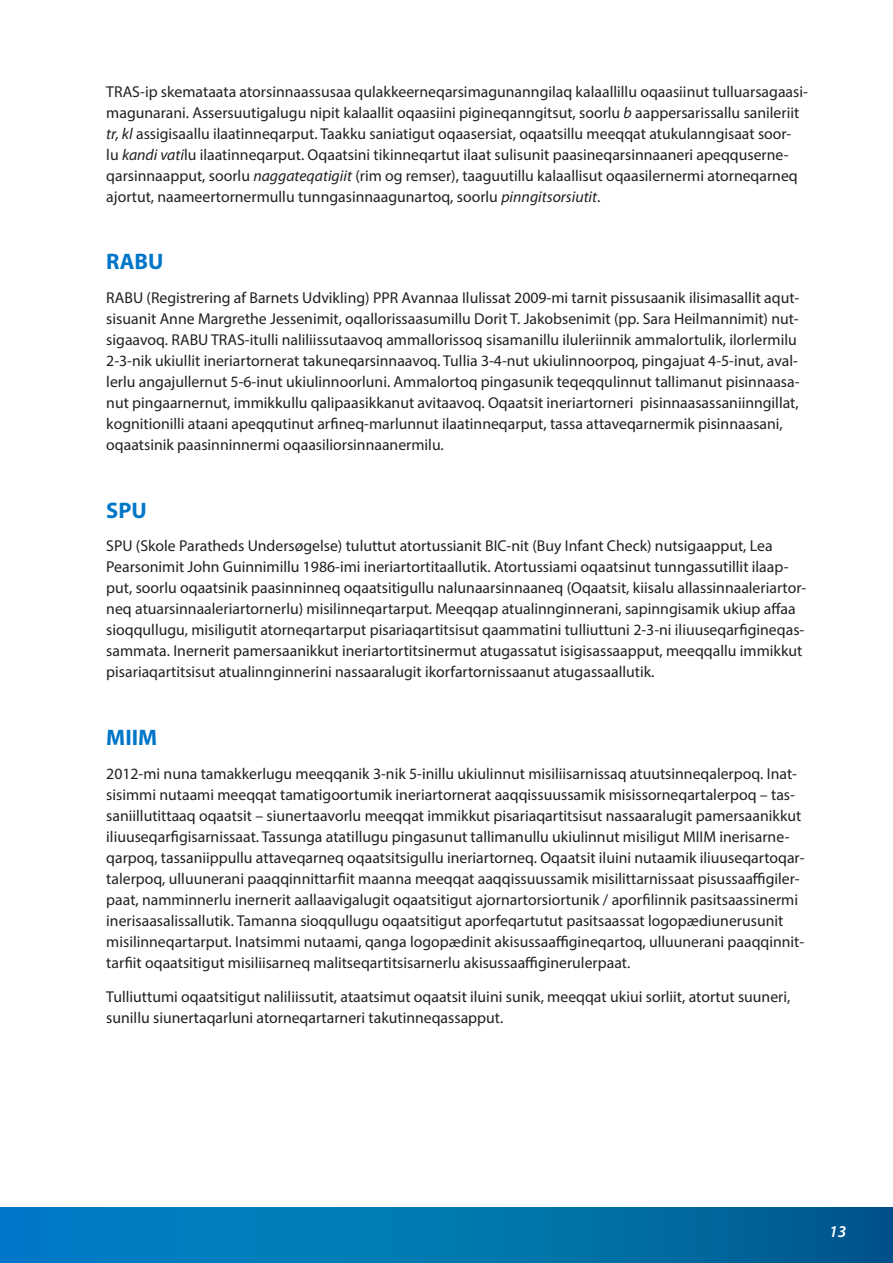
<style>
.page{position:relative;width:893px;height:1263px;background:#fff}
.page>*{position:absolute;margin:0;border:0;box-sizing:border-box;transform-origin:0 0}
.Rubrik{font:700 22.5px "Myriad Pro";color:#0076c8}
.t1{font:italic 600 16.5px "Myriad Pro";color:#fff}
.Broedtekst{font:15.75px/21px "Myriad Pro";color:#231f20}
.s1{font-style:italic}
</style>
<div class="page">
<svg style="left:0;top:1208px;width:893px;height:55px;background:#0072ad"></svg>
<p class="Broedtekst" style="left:106px;top:81px;width:703px">TRAS-ip skemataata atorsinnaassusaa qulakkeerneqarsimagunanngilaq kalaallillu oqaasiinut tulluarsagaasi&shy;magunarani. Assersuutigalugu nipit kalaallit oqaasiini pigineqanngitsut, soorlu <span class="s1">b</span> aappersarissallu sanileriit <span class="s1">tr, kl</span> assigisaallu ilaatinneqarput. Taakku saniatigut oqaasersiat, oqaatsillu meeqqat atukulanngisaat soor-<br>lu <span class="s1">kandi vati</span>lu ilaatinneqarput. Oqaatsini tikinneqartut ilaat sulisunit paasineqarsinnaaneri apeqquserne&shy;qarsinnaapput, soorlu <span class="s1">naggateqatigiit</span> (rim og remser), taaguutillu kalaallisut oqaasilernermi atorneqarneq ajortut, naameertornermullu tunngasinnaagunartoq, soorlu <span class="s1">pinngitsorsiutit</span>.</p>
<p class="Rubrik" style="left:106px;top:247px;width:59px">RABU</p>
<p class="Broedtekst" style="left:106px;top:287px;width:695px">RABU (Registrering af Barnets Udvikling) PPR Avannaa Ilulissat 2009-mi tarnit pissusaanik ilisimasallit aqut&shy;sisuanit Anne Margrethe Jessenimit, oqallorissaasumillu Dorit T. Jakobsenimit (pp. Sara Heilmannimit) nut&shy;sigaavoq. RABU TRAS-itulli naliliissutaavoq ammallorissoq sisamanillu iluleriinnik ammalortulik, ilorlermilu 2-3-nik ukiullit ineriartornerat takuneqarsinnaavoq. Tullia 3-4-nut ukiulinnoorpoq, pingajuat 4-5-inut, aval&shy;lerlu angajullernut 5-6-inut ukiulinnoorluni. Ammalortoq pingasunik teqeqqulinnut tallimanut pisinnaasa&shy;nut pingaarnernut, immikkullu qalipaasikkanut avitaavoq. Oqaatsit ineriartorneri pisinnaasassaniinngillat, kognitionilli ataani apeqqutinut arfineq-marlunnut ilaatinneqarput, tassa attaveqarnermik pisinnaasani, oqaatsinik paasinninnermi oqaasiliorsinnaanermilu.</p>
<p class="Rubrik" style="left:106px;top:495px;width:42px">SPU</p>
<p class="Broedtekst" style="left:106px;top:535px;width:701px">SPU (Skole Paratheds Undersøgelse) tuluttut atortussianit BIC-nit (Buy Infant Check) nutsigaapput, Lea Pearsonimit John Guinnimillu 1986-imi ineriartortitaallutik. Atortussiami oqaatsinut tunngassutillit ilaap&shy;put, soorlu oqaatsinik paasinninneq oqaatsitigullu nalunaarsinnaaneq (Oqaatsit, kiisalu allassinnaaleriartor&shy;neq atuarsinnaaleriartornerlu) misilinneqartarput. Meeqqap atualinnginnerani, sapinngisamik ukiup affaa sioqqullugu, misiligutit atorneqartarput pisariaqartitsisut qaammatini tulliuttuni 2-3-ni iliuuseqarfigineqas&shy;sammata. Inernerit pamersaanikkut ineriartortitsinermut atugassatut isigisassaapput, meeqqallu immikkut pisariaqartitsisut atualinnginnerini nassaaralugit ikorfartornissaanut atugassaallutik.</p>
<p class="Rubrik" style="left:106px;top:723px;width:52px">MIIM</p>
<p class="Broedtekst" style="left:106px;top:763px;width:700px">2012-mi nuna tamakkerlugu meeqqanik 3-nik 5-inillu ukiulinnut misiliisarnissaq atuutsinneqalerpoq. Inat&shy;sisimmi nutaami meeqqat tamatigoortumik ineriartornerat aaqqissuussamik misissorneqartalerpoq – tas&shy;saniillutittaaq oqaatsit – siunertaavorlu meeqqat immikkut pisariaqartitsisut nassaaralugit pamersaanikkut iliuuseqarfigisarnissaat. Tassunga atatillugu pingasunut tallimanullu ukiulinnut misiligut MIIM inerisarne&shy;qarpoq, tassaniippullu attaveqarneq oqaatsitsigullu ineriartorneq. Oqaatsit iluini nutaamik iliuuseqartoqar&shy;talerpoq, ulluunerani paaqqinnittarfiit maanna meeqqat aaqqissuussamik misilittarnissaat pisussaaffigiler&shy;paat, namminnerlu inernerit aallaavigalugit oqaatsitigut ajornartorsiortunik / aporfilinnik pasitsaassinermi inerisaasalissallutik. Tamanna sioqqullugu oqaatsitigut aporfeqartutut pasitsaassat logopædiunerusunit misilinneqartarput. Inatsimmi nutaami, qanga logopædinit akisussaaffigineqartoq, ulluunerani paaqqinnit&shy;tarfiit oqaatsitigut misiliisarneq malitseqartitsisarnerlu akisussaaffiginerulerpaat.</p>
<p class="Broedtekst" style="left:106px;top:985px;width:686px">Tulliuttumi oqaatsitigut naliliissutit, ataatsimut oqaatsit iluini sunik, meeqqat ukiui sorliit, atortut suuneri, sunillu siunertaqarluni atorneqartarneri takutinneqassapput.</p>
<p class="t1" style="left:829px;top:1222px;width:19px">13</p>
</div>
